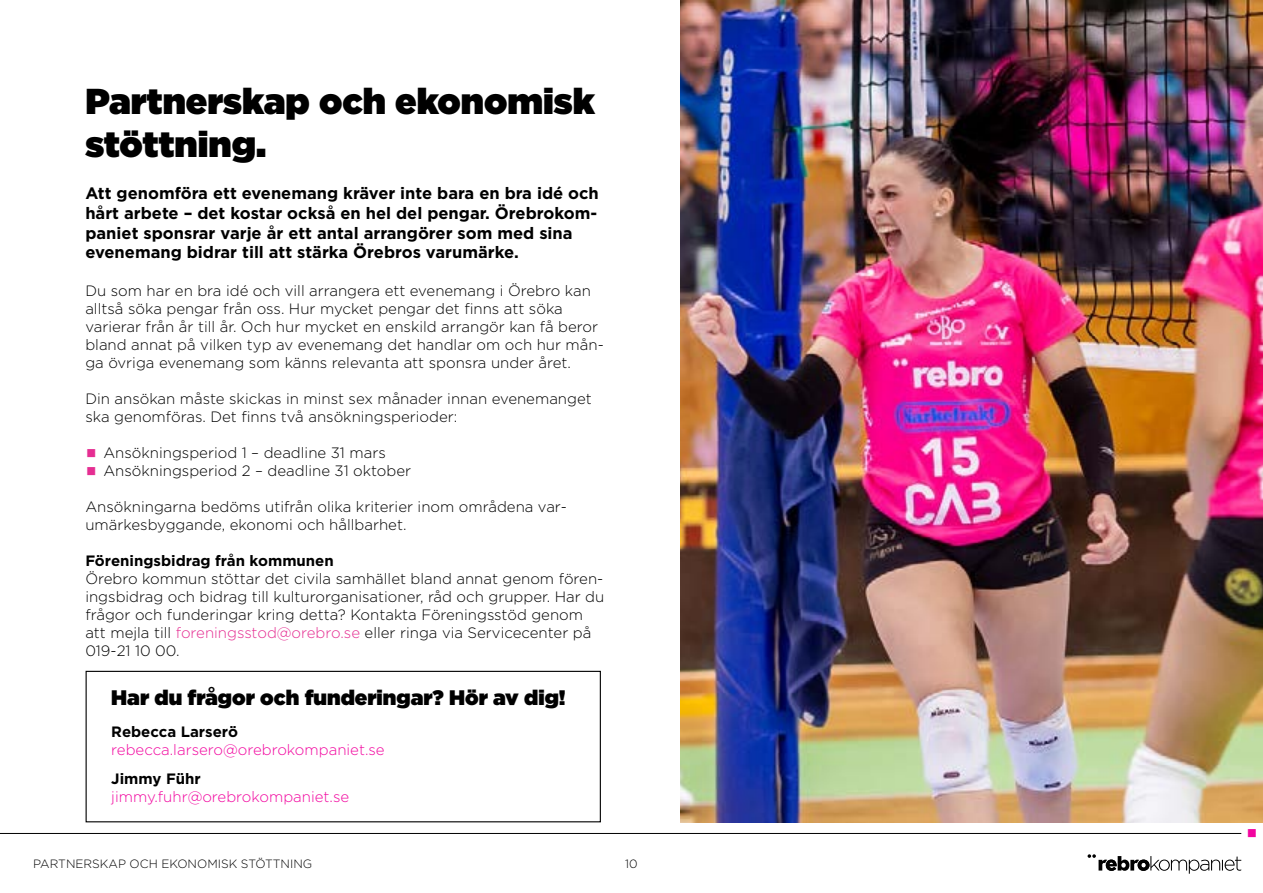
<style>
.page{position:relative;width:1263px;height:893px;background:#fff}
.page>*{position:absolute;margin:0;border:0;box-sizing:border-box;transform-origin:0 0}
.t1{font:900 36px/43.2px "Gotham";color:#000}
.t2{font:27px "Wingdings";color:#e52e92}
.t3{font:27px "Wingdings";color:#f2059f}
.t4{font:900 21px "Gotham";color:#000}
.t5{font:700 16.5px/19.8px "Gotham";color:#000}
.t6{font:300 15px/18px "Gotham";color:#000}
.t7{font:300 15px "Gotham";color:#f2059f}
.t8{font:700 15px "Gotham";color:#000}
.t9{font:300 12px "Gotham";color:#000}
.s1{color:#e52e92}
</style>
<div class="page">
<hr style="left:0;top:833px;width:1241px;height:1px;background:#000">
<svg style="left:1087px;top:854px;width:154px;height:20px"></svg>
<img style="left:680px;top:0;width:583px;height:823px">
<div style="left:86px;top:671px;width:515px;height:151px;border:1px solid #000"></div>
<h1 class="t1" style="left:85px;top:79px;width:511px">Partnerskap och ekonomisk stöttning.</h1>
<p class="t5" style="left:85px;top:183px;width:515px">Att genomföra ett evenemang kräver inte bara en bra idé och hårt arbete – det kostar också en hel del pengar. Örebrokom&shy;paniet sponsrar varje år ett antal arrangörer som med sina evenemang bidrar till att stärka Örebros varumärke.</p>
<p class="t6" style="left:85px;top:282px;width:520px">Du som har en bra idé och vill arrangera ett evenemang i Örebro kan alltså söka pengar från oss. Hur mycket pengar det finns att söka varierar från år till år. Och hur mycket en enskild arrangör kan få beror bland annat på vilken typ av evenemang det handlar om och hur mån&shy;ga övriga evenemang som känns relevanta att sponsra under året.</p>
<p class="t6" style="left:85px;top:390px;width:508px">Din ansökan måste skickas in minst sex månader innan evenemanget ska genomföras. Det finns två ansökningsperioder:</p>
<p class="t6" style="left:103px;top:444px;width:309px">Ansökningsperiod 1 – deadline 31 mars<br>Ansökningsperiod 2 – deadline 31 oktober</p>
<p class="t6" style="left:85px;top:498px;width:483px">Ansökningarna bedöms utifrån olika kriterier inom områdena var&shy;umärkesbyggande, ekonomi och hållbarhet.</p>
<p class="t8" style="left:85px;top:551px;width:250px">Föreningsbidrag från kommunen</p>
<p class="t6" style="left:85px;top:570px;width:520px">Örebro kommun stöttar det civila samhället bland annat genom fören&shy;ingsbidrag och bidrag till kulturorganisationer, råd och grupper. Har du frågor och funderingar kring detta? Kontakta Föreningsstöd genom att mejla till <span class="s1">foreningsstod@orebro.se</span> eller ringa via Servicecenter på 019-21 10 00.</p>
<h2 class="t2" style="left:85px;top:439px;width:14px">▪</h2>
<h2 class="t2" style="left:85px;top:456px;width:14px">▪</h2>
<h3 class="t4" style="left:111px;top:682px;width:456px">Har du frågor och funderingar? Hör av dig!</h3>
<p class="t8" style="left:111px;top:722px;width:128px">Rebecca Larserö</p>
<p class="t7" style="left:111px;top:740px;width:275px">rebecca.larsero@orebrokompaniet.se</p>
<p class="t8" style="left:111px;top:768px;width:91px">Jimmy Führ</p>
<p class="t7" style="left:111px;top:787px;width:239px">jimmy.fuhr@orebrokompaniet.se</p>
<p class="t9" style="left:33px;top:856px;width:281px">PARTNERSKAP OCH EKONOMISK STÖTTNING</p>
<p class="t9" style="left:625px;top:856px;width:14px">10</p>
<h2 class="t3" style="left:1246px;top:819px;width:14px">▪</h2>
</div>
